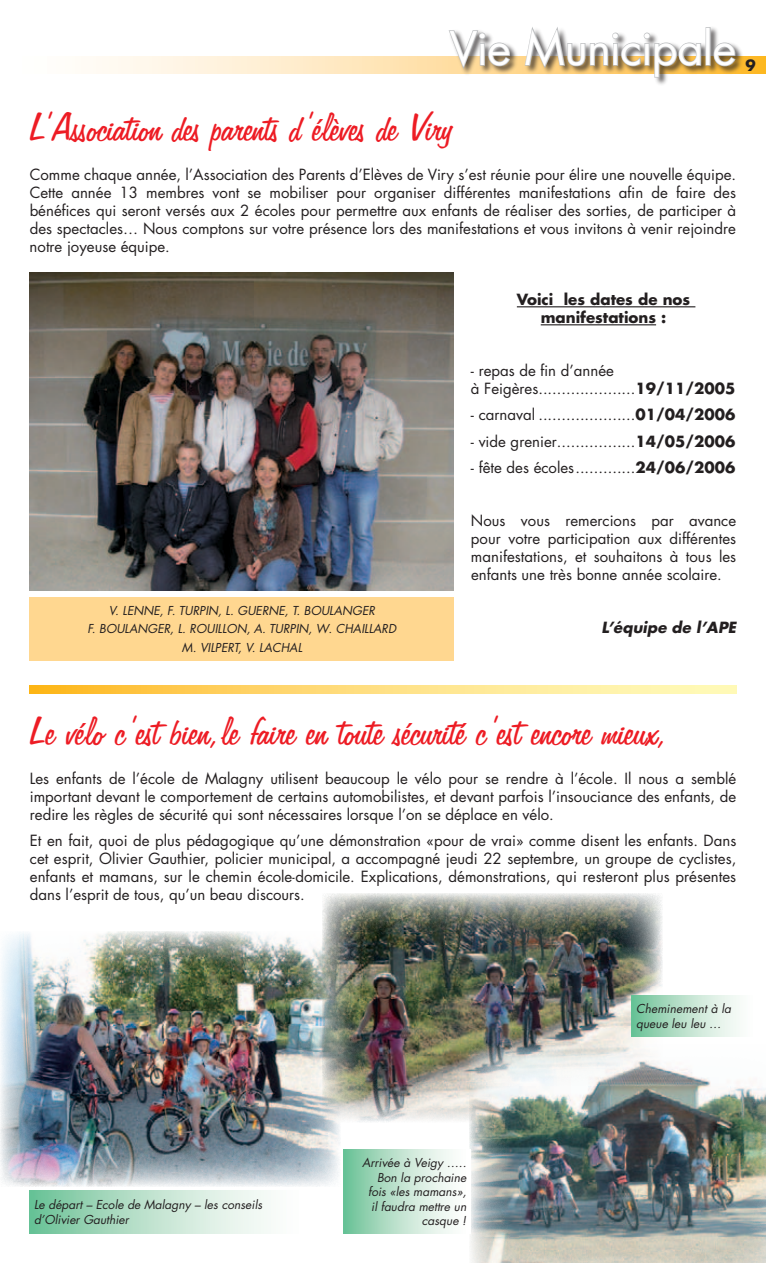
<style>
.page{position:relative;width:766px;height:1263px;background:#fff}
.page>*{position:absolute;margin:0;border:0;box-sizing:border-box;transform-origin:0 0}
.t1{font:45px "Freehand 575 BT Regular B";color:#ed1c24}
.t2{font:45px "Futura";letter-spacing:-.02em;color:#fff}
.t3{font:15px/18px "Futura";color:#231f20;text-align:justify}
.t4{font:700 15px/18px "Futura";color:#231f20;text-align:center}
.t5{font:italic 700 15px "Futura";color:#231f20}
.t6{font:italic 12px/14.4px "Futura";color:#231f20}
.s1{font-weight:700}
</style>
<div class="page">
<svg style="left:93px;top:57px;width:672px;height:17px;background:#feebc9"></svg>
<div style="left:448px;top:26px;width:296px;height:61px;background:#231f20;opacity:.75"></div>
<svg style="left:447px;top:29px;width:64px;height:42px"></svg>
<svg style="left:523px;top:26px;width:178px;height:52px"></svg>
<div style="left:705px;top:27px;width:5px;height:39px;border:2px solid #bcbec0"></div>
<svg style="left:712px;top:42px;width:24px;height:25px"></svg>
<hr style="left:516px;top:306px;width:179px;height:1px;background:#231f20">
<hr style="left:540px;top:324px;width:116px;height:1px;background:#231f20">
<div style="left:30px;top:597px;width:424px;height:63px;background:#ffd790"></div>
<img style="left:30px;top:272px;width:424px;height:318px">
<img style="left:0;top:931px;width:340px;height:255px">
<div style="left:30px;top:1191px;width:279px;height:42px;background:linear-gradient(to right,#76c59c,#fff)"></div>
<img style="left:322px;top:893px;width:340px;height:230px">
<svg style="left:631px;top:995px;width:108px;height:41px;background:#b8e0ca"></svg>
<img style="left:469px;top:1045px;width:296px;height:218px">
<svg style="left:343px;top:1150px;width:127px;height:83px"></svg>
<svg style="left:30px;top:685px;width:706px;height:8px;background:#fedd7a"></svg>
<svg style="left:745px;top:60px;width:10px;height:11px"></svg>
<h1 class="t2" style="left:449px;top:17px;width:288px">Vie Municipale</h1>
<h1 class="t1" style="left:30px;top:104px;width:425px">L’Association des parents d’élèves de Viry</h1>
<p class="t3" style="left:30px;top:165px;width:707px">Comme chaque année, l’Association des Parents d’Elèves de Viry s’est réunie pour élire une nouvelle équipe.<br>Cette année 13 membres vont se mobiliser pour organiser différentes manifestations afin de faire des bénéfices qui seront versés aux 2 écoles pour permettre aux enfants de réaliser des sorties, de participer à des spectacles… Nous comptons sur votre présence lors des manifestations et vous invitons à venir rejoindre notre joyeuse équipe.</p>
<p class="t4" style="left:516px;top:289px;width:175px">Voici les dates de nos manifestations :</p>
<p class="t6" style="left:87px;top:601px;width:310px;line-height:18.6px;text-align:center">V. LENNE, F. TURPIN, L. GUERNE, T. BOULANGER<br>F. BOULANGER, L. ROUILLON, A. TURPIN, W. CHAILLARD<br>M. VILPERT, V. LACHAL</p>
<p class="t3" style="left:471px;top:361px;width:264px">- repas de fin d’année<br>à Feigères.....................<span class="s1">19/11/2005</span></p>
<p class="t3" style="left:471px;top:405px;width:265px">- carnaval .....................<span class="s1">01/04/2006</span></p>
<p class="t3" style="left:471px;top:432px;width:265px">- vide grenier.................<span class="s1">14/05/2006</span></p>
<p class="t3" style="left:471px;top:458px;width:265px">- fête des écoles.............<span class="s1">24/06/2006</span></p>
<p class="t3" style="left:471px;top:511px;width:267px">Nous vous remercions par avance pour votre participation aux différentes manifestations, et souhaitons à tous les enfants une très bonne année scolaire.</p>
<p class="t5" style="left:601px;top:617px;width:136px">L’équipe de l’APE</p>
<h1 class="t1" style="left:30px;top:708px;width:641px">Le vélo c’est bien,le faire en toute sécurité c’est encore mieux,</h1>
<p class="t3" style="left:30px;top:769px;width:707px">Les enfants de l’école de Malagny utilisent beaucoup le vélo pour se rendre à l’école. Il nous a semblé important devant le comportement de certains automobilistes, et devant parfois l’insouciance des enfants, de redire les règles de sécurité qui sont nécessaires lorsque l’on se déplace en vélo.</p>
<p class="t3" style="left:30px;top:831px;width:707px">Et en fait, quoi de plus pédagogique qu’une démonstration «pour de vrai» comme disent les enfants. Dans cet esprit, Olivier Gauthier, policier municipal, a accompagné jeudi 22 septembre, un groupe de cyclistes, enfants et mamans, sur le chemin école-domicile. Explications, démonstrations, qui resteront plus présentes dans l’esprit de tous, qu’un beau discours.</p>
<p class="t6" style="left:34px;top:1198px;width:229px">Le départ – Ecole de Malagny – les conseils d’Olivier Gauthier</p>
<p class="t6" style="left:362px;top:1156px;width:106px;text-align:right">Arrivée à Veigy …..<br>Bon la prochaine fois «les mamans», il faudra mettre un casque !</p>
<p class="t6" style="left:636px;top:1001px;width:96px">Cheminement à la queue leu leu …</p>
</div>
